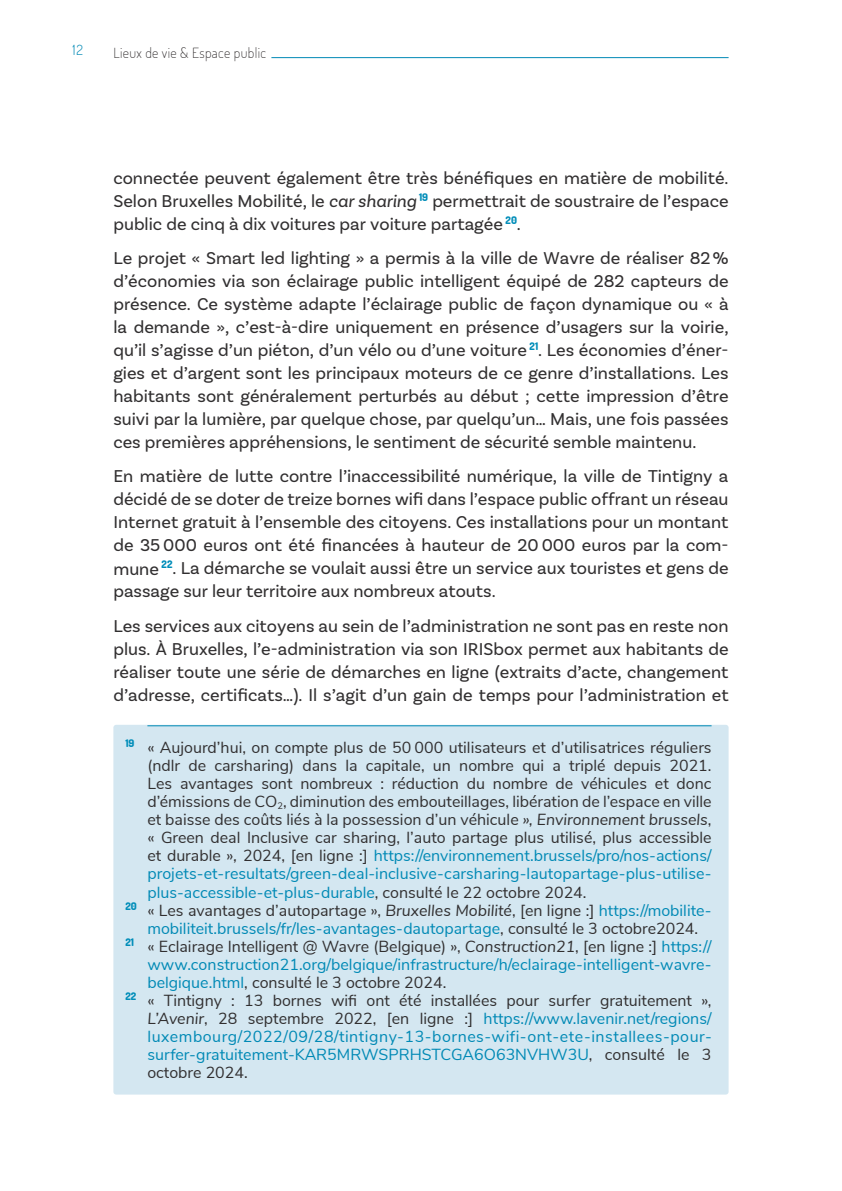
<style>
.page{position:relative;width:842px;height:1191px;background:#fff}
.page>*{position:absolute;margin:0;border:0;box-sizing:border-box;transform-origin:0 0}
.t1{font:18px/23px "Basic Sans";color:#312f30;text-align:justify}
.t2{font:16px "Nunito Sans";color:#312f30}
.t3{font:16px "Nunito Sans";color:#0089b5}
.t4{font:16px "Nunito Sans";letter-spacing:.035em;color:#0089b5}
.t5{font:200 14px "Dosis";letter-spacing:.025em;color:#231f20}
.t6{font:300 14px "Dosis";color:#0089b5}
.s1{font-style:italic}
.s2{color:#312f30}
.s3{font-style:italic;color:#312f30}
.s4{color:#0089b5}
</style>
<div class="page">
<hr style="left:113px;top:57px;width:616px;height:1px;background:#0089b5">
<div style="left:108px;top:52px;width:163px;height:10px;background:#fff"></div>
<div style="left:113px;top:725px;width:616px;height:369px;background:#d4e7f1;border-radius:3px"></div>
<hr style="left:147px;top:725px;width:564px;height:1px;background:#0089b5">
<p class="t6" style="left:73px;top:40px;width:12px">12</p>
<p class="t5" style="left:113px;top:43px;width:154px">Lieux de vie &amp; Espace public</p>
<p class="t1" style="left:113px;top:166px;width:617px">connectée peuvent également être très bénéfiques en matière de mobilité.<br>Selon Bruxelles Mobilité, le <span class="s1">car sharing</span> <sup>19</sup> permettrait de soustraire de l’espace public de cinq à dix voitures par voiture partagée <sup>20</sup>.</p>
<p class="t1" style="left:113px;top:246px;width:617px">Le projet « Smart led lighting » a permis à la ville de Wavre de réaliser 82% d’économies via son éclairage public intelligent équipé de 282 capteurs de présence. Ce système adapte l’éclairage public de façon dynamique ou « à la demande », c’est-à-dire uniquement en présence d’usagers sur la voirie, qu’il s’agisse d’un piéton, d’un vélo ou d’une voiture <sup>21</sup>. Les économies d’éner&shy;gies et d’argent sont les principaux moteurs de ce genre d’installations. Les habitants sont généralement perturbés au début ; cette impression d’être suivi par la lumière, par quelque chose, par quelqu’un… Mais, une fois passées ces premières appréhensions, le sentiment de sécurité semble maintenu.</p>
<p class="t1" style="left:113px;top:465px;width:617px">En matière de lutte contre l’inaccessibilité numérique, la ville de Tintigny a décidé de se doter de treize bornes wifi dans l’espace public offrant un réseau Internet gratuit à l’ensemble des citoyens. Ces installations pour un montant de 35 000 euros ont été financées à hauteur de 20 000 euros par la com&shy;mune <sup>22</sup>. La démarche se voulait aussi être un service aux touristes et gens de passage sur leur territoire aux nombreux atouts.</p>
<p class="t1" style="left:113px;top:614px;width:617px">Les services aux citoyens au sein de l’administration ne sont pas en reste non plus. À Bruxelles, l’e-administration via son IRISbox permet aux habitants de réaliser toute une série de démarches en ligne (extraits d’acte, changement d’adresse, certificats…). Il s’agit d’un gain de temps pour l’administration et</p>
<p class="t2" style="left:125px;top:736px;width:588px"><sup>19</sup> « Aujourd’hui, on compte plus de 50 000 utilisateurs et d’utilisatrices réguliers</p>
<p class="t2" style="left:147px;top:754px;width:566px">(ndlr de carsharing) dans la capitale, un nombre qui a triplé depuis 2021.</p>
<p class="t2" style="left:147px;top:772px;width:566px">Les avantages sont nombreux : réduction du nombre de véhicules et donc</p>
<p class="t2" style="left:147px;top:790px;width:566px">d’émissions de CO<sub>2</sub>, diminution des embouteillages, libération de l’espace en ville</p>
<p class="t2" style="left:147px;top:808px;width:566px">et baisse des coûts liés à la possession d’un véhicule <span class="s1">», Environnement brussels</span>,</p>
<p class="t2" style="left:147px;top:826px;width:566px">« Green deal Inclusive car sharing, l’auto partage plus utilisé, plus accessible</p>
<p class="t3" style="left:147px;top:844px;width:566px"><span class="s2">et durable »</span><span class="s3">,</span> <span class="s2">2024, [en ligne :]</span> https://environnement.brussels/pro/nos-actions/</p>
<p class="t3" style="left:147px;top:862px;width:566px">projets-et-resultats/green-deal-inclusive-carsharing-lautopartage-plus-utilise-</p>
<p class="t3" style="left:147px;top:880px;width:441px">plus-accessible-et-plus-durable<span class="s2">, consulté le 22 octobre 2024.</span></p>
<p class="t2" style="left:125px;top:898px;width:588px"><sup>20</sup> « Les avantages d’autopartage », <span class="s1">Bruxelles Mobilité</span>, [en ligne :] <span class="s4">https://mobilite-</span></p>
<p class="t3" style="left:147px;top:916px;width:552px">mobiliteit.brussels/fr/les-avantages-dautopartage<span class="s2">, consulté le 3 octobre2024.</span></p>
<p class="t2" style="left:125px;top:934px;width:588px"><sup>21</sup> « Eclairage Intelligent @ Wavre (Belgique) », <span class="s1">Construction21</span>, [en ligne :] <span class="s4">https://</span></p>
<p class="t3" style="left:147px;top:952px;width:566px">www.construction21.org/belgique/infrastructure/h/eclairage-intelligent-wavre-</p>
<p class="t2" style="left:147px;top:970px;width:300px"><span class="s4">belgique.html</span>, consulté le 3 octobre 2024.</p>
<p class="t2" style="left:125px;top:988px;width:588px"><sup>22</sup> « Tintigny : 13 bornes wifi ont été installées pour surfer gratuitement »,</p>
<p class="t3" style="left:147px;top:1006px;width:566px"><span class="s3">L’Avenir</span><span class="s2">, 28 septembre 2022, [en ligne :]</span> https://www.lavenir.net/regions/</p>
<p class="t4" style="left:147px;top:1024px;width:566px">luxembourg/2022/09/28/tintigny-13-bornes-wifi-ont-ete-installees-pour-</p>
<p class="t3" style="left:147px;top:1042px;width:566px">surfer-gratuitement-KAR5MRWSPRHSTCGA6O63NVHW3U<span class="s2">, consulté le 3</span></p>
<p class="t2" style="left:147px;top:1060px;width:102px">octobre 2024.</p>
</div>
